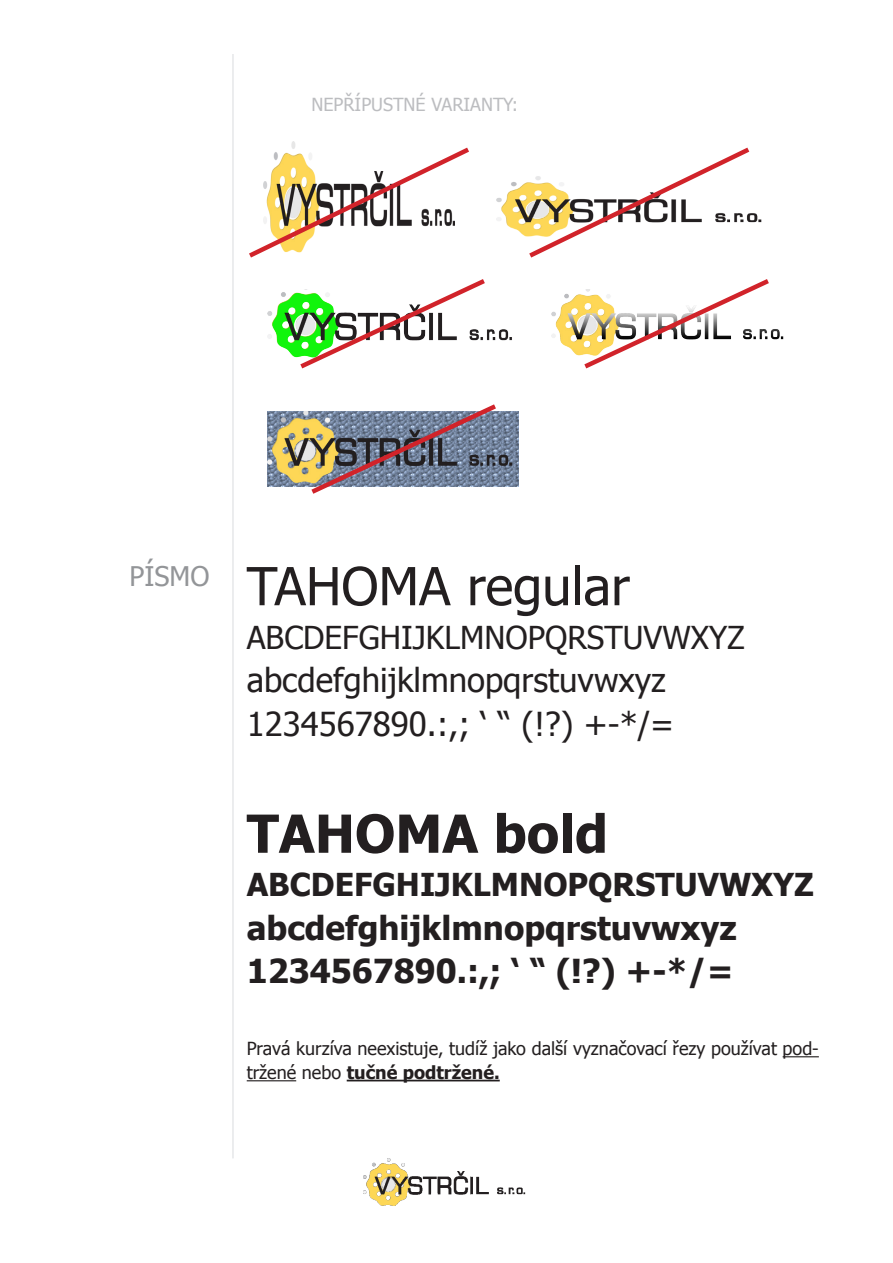
<style>
.page{position:relative;width:893px;height:1263px;background:#fff}
.page>*{position:absolute;margin:0;border:0;box-sizing:border-box;transform-origin:0 0}
.t1{font:52.5px "Tahoma";color:#231f20}
.t2{font:700 52.5px "Tahoma";color:#231f20}
.t3{font:33px "Tahoma";color:#231f20}
.t4{font:700 33px "Tahoma";color:#231f20}
.t5{font:31.5px "Tahoma";color:#231f20}
.t6{font:700 31.5px "Tahoma";color:#231f20}
.t7{font:27px "Tahoma";color:#939598}
.t8{font:18px/24px "Tahoma";color:#231f20}
.t9{font:18px "Tahoma";color:#bcbdc0}
.s1{font-weight:700}
</style>
<div class="page">
<img style="left:364px;top:1158px;width:162px;height:48px">
<hr style="left:232px;top:54px;width:2px;height:1104px;background:#e6e7e9">
<hr style="left:783px;top:1056px;width:36px;height:1px;background:#231f20">
<hr style="left:247px;top:1080px;width:49px;height:1px;background:#231f20">
<hr style="left:347px;top:1080px;width:153px;height:1px;background:#231f20">
<img style="left:497px;top:182px;width:265px;height:54px">
<img style="left:267px;top:292px;width:245px;height:65px">
<img style="left:551px;top:293px;width:233px;height:63px">
<img style="left:267px;top:411px;width:251px;height:76px">
<svg style="left:579px;top:279px;width:195px;height:90px"></svg>
<svg style="left:295px;top:279px;width:195px;height:90px"></svg>
<svg style="left:306px;top:404px;width:195px;height:90px"></svg>
<svg style="left:524px;top:147px;width:230px;height:111px"></svg>
<svg style="left:249px;top:144px;width:220px;height:114px"></svg>
<p class="t9" style="left:311px;top:93px;width:208px">NEPŘÍPUSTNÉ VARIANTY:</p>
<p class="t7" style="left:130px;top:558px;width:81px">PÍSMO</p>
<p class="t1" style="left:247px;top:551px;width:385px">TAHOMA regular</p>
<p class="t5" style="left:247px;top:616px;width:500px">ABCDEFGHIJKLMNOPQRSTUVWXYZ</p>
<p class="t3" style="left:247px;top:658px;width:421px">abcdefghijklmnopqrstuvwxyz</p>
<p class="t3" style="left:247px;top:702px;width:429px">1234567890.:,; ‘ “ (!?) +-*/=</p>
<p class="t2" style="left:247px;top:797px;width:363px">TAHOMA bold</p>
<p class="t6" style="left:247px;top:863px;width:569px">ABCDEFGHIJKLMNOPQRSTUVWXYZ</p>
<p class="t4" style="left:247px;top:905px;width:492px">abcdefghijklmnopqrstuvwxyz</p>
<p class="t4" style="left:247px;top:948px;width:488px">1234567890.:,; ‘ “ (!?) +-*/=</p>
<p class="t8" style="left:247px;top:1036px;width:574px">Pravá kurzíva neexistuje, tudíž jako další vyznačovací řezy používat pod&shy;tržené nebo <span class="s1">tučné podtržené.</span></p>
</div>
